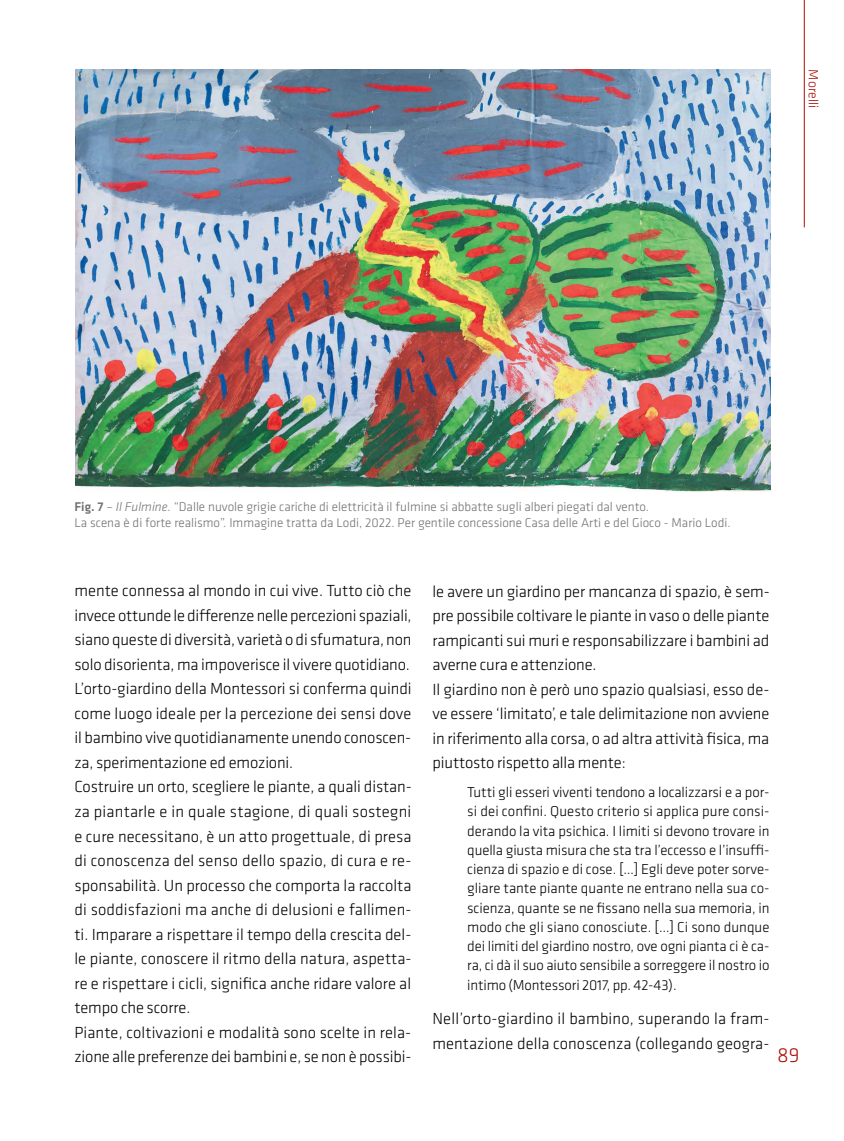
<style>
.page{position:relative;width:844px;height:1141px;background:#fff}
.page>*{position:absolute;margin:0;border:0;box-sizing:border-box;transform-origin:0 0}
.t1{font:300 21px "Klavika";color:#ae0f0a}
.t2{font:300 16.62px/24.5px "Klavika";letter-spacing:-.005em;color:#000}
.t3{font:300 14.88px/19.2px "Klavika";letter-spacing:-.01em;color:#000;text-align:justify}
.t4{font:300 14px "Klavika";color:#ae0f0a}
.t5{font:300 13.12px/15.8px "Klavika";color:#706f6f}
.s1{font-weight:500}
.s2{font-style:italic}
</style>
<div class="page">
<hr style="left:803px;top:0;width:1px;height:227px;background:#ae0f0a">
<img style="left:76px;top:69px;width:694px;height:422px">
<p class="t4" style="left:820px;top:69px;width:40px;rotate:90deg">Morelli</p>
<p class="t5" style="left:74px;top:499px;width:657px"><span class="s1">Fig. 7</span> – <span class="s2">Il Fulmine</span>. “Dalle nuvole grigie cariche di elettricità il fulmine si abbatte sugli alberi piegati dal vento.<br>La scena è di forte realismo”. Immagine tratta da Lodi, 2022. Per gentile concessione Casa delle Arti e del Gioco - Mario Lodi.</p>
<p class="t2" style="left:74px;top:579px;width:338px">mente connessa al mondo in cui vive. Tutto ciò che invece ottunde le differenze nelle percezioni spaziali, siano queste di diversità, varietà o di sfumatura, non solo disorienta, ma impoverisce il vivere quotidiano.<br>L’orto-giardino della Montessori si conferma quindi come luogo ideale per la percezione dei sensi dove il bambino vive quotidianamente unendo conoscen&shy;za, sperimentazione ed emozioni.<br>Costruire un orto, scegliere le piante, a quali distan&shy;za piantarle e in quale stagione, di quali sostegni e cure necessitano, è un atto progettuale, di presa di conoscenza del senso dello spazio, di cura e re&shy;sponsabilità. Un processo che comporta la raccolta di soddisfazioni ma anche di delusioni e fallimen&shy;ti. Imparare a rispettare il tempo della crescita del&shy;le piante, conoscere il ritmo della natura, aspetta&shy;re e rispettare i cicli, significa anche ridare valore al tempo che scorre.<br>Piante, coltivazioni e modalità sono scelte in rela&shy;zione alle preferenze dei bambini e, se non è possibi-</p>
<p class="t2" style="left:432px;top:579px;width:339px">le avere un giardino per mancanza di spazio, è sem&shy;pre possibile coltivare le piante in vaso o delle piante rampicanti sui muri e responsabilizzare i bambini ad averne cura e attenzione.<br>Il giardino non è però uno spazio qualsiasi, esso de&shy;ve essere ‘limitato’, e tale delimitazione non avviene in riferimento alla corsa, o ad altra attività fisica, ma piuttosto rispetto alla mente:</p>
<p class="t3" style="left:467px;top:783px;width:304px">Tutti gli esseri viventi tendono a localizzarsi e a por&shy;si dei confini. Questo criterio si applica pure consi&shy;derando la vita psichica. I limiti si devono trovare in quella giusta misura che sta tra l’eccesso e l’insuffi&shy;cienza di spazio e di cose. […] Egli deve poter sorve&shy;gliare tante piante quante ne entrano nella sua co&shy;scienza, quante se ne fissano nella sua memoria, in modo che gli siano conosciute. […] Ci sono dunque dei limiti del giardino nostro, ove ogni pianta ci è ca&shy;ra, ci dà il suo aiuto sensibile a sorreggere il nostro io intimo (Montessori 2017, pp. 42-43).</p>
<p class="t2" style="left:432px;top:1007px;width:338px">Nell’orto-giardino il bambino, superando la fram&shy;mentazione della conoscenza (collegando geogra-</p>
<p class="t1" style="left:777px;top:1044px;width:24px">89</p>
</div>
